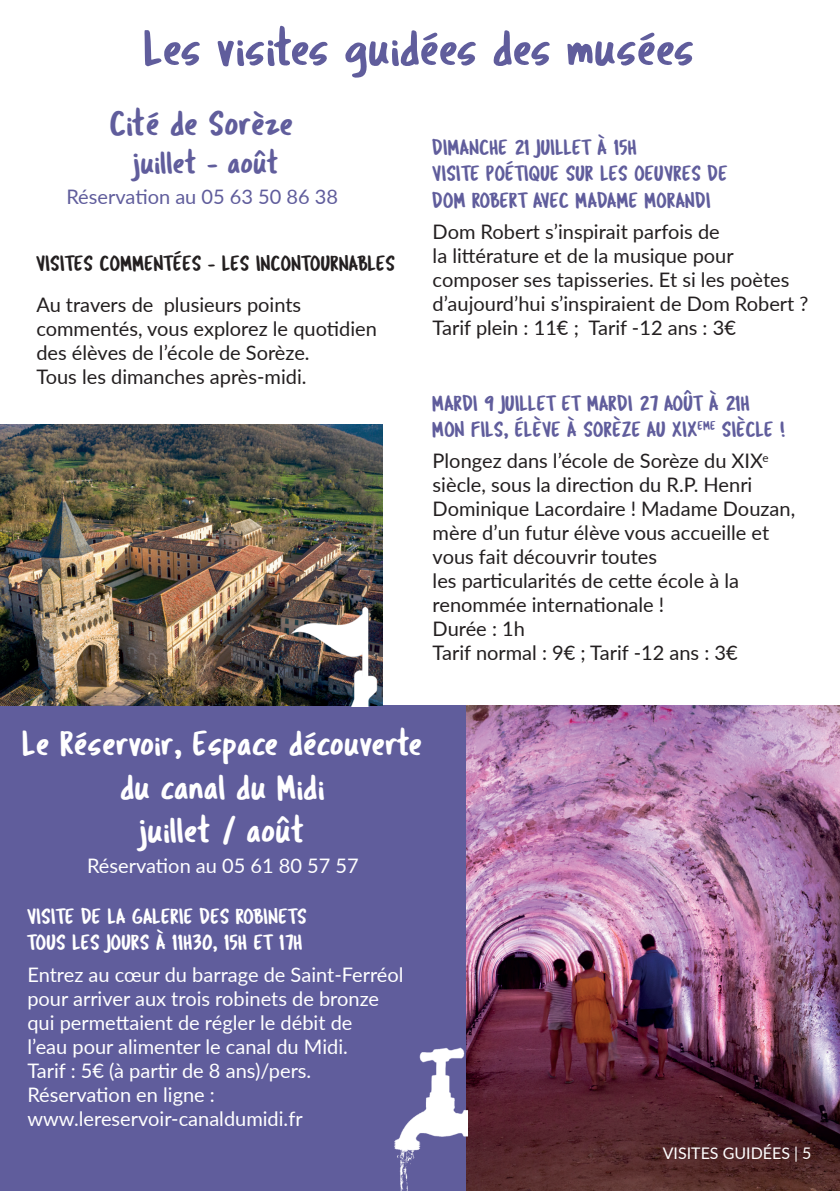
<style>
.page{position:relative;width:840px;height:1191px;background:#fff}
.page>*{position:absolute;margin:0;border:0;box-sizing:border-box;transform-origin:0 0}
.t1{font:51px "Tragic Marker";color:#605d9c}
.t2{font:36px/43.2px "Tragic Marker";color:#fff;text-align:center}
.t3{font:36px "Tragic Marker";color:#605d9c}
.t4{font:32px "Tragic Marker";color:#605d9c}
.t5{font:22px/26.4px "Tragic Marker";color:#605d9c}
.t6{font:22px/26.4px "Tragic Marker";color:#fff}
.t7{font:22px "Tragic Marker";color:#231f20}
.t8{font:20px/24px "Lato";color:#231f20}
.t9{font:20px/24px "Lato";color:#fff}
.t10{font:20px "Lato";color:#605d9c}
.t11{font:16px "Lato";color:#fff}
</style>
<div class="page">
<div style="left:0;top:705px;width:839px;height:486px;background:#605d9c"></div>
<img style="left:466px;top:705px;width:373px;height:486px">
<img style="left:309px;top:1039px;width:158px;height:152px">
<img style="left:0;top:424px;width:382px;height:281px">
<img style="left:284px;top:607px;width:99px;height:99px">
<h1 class="t1" style="left:144px;top:17px;width:552px">Les visites guidées des musées</h1>
<h2 class="t3" style="left:111px;top:101px;width:185px">Cité de Sorèze</h2>
<h3 class="t4" style="left:134px;top:143px;width:147px">juillet - août</h3>
<p class="t10" style="left:66px;top:182px;width:273px">Réservation au 05 63 50 86 38</p>
<p class="t7" style="left:36px;top:250px;width:360px">VISITES COMMENTÉES - LES INCONTOURNABLES</p>
<p class="t8" style="left:36px;top:292px;width:342px">Au travers de plusieurs points commentés, vous explorez le quotidien des élèves de l’école de Sorèze.<br>Tous les dimanches après-midi.</p>
<p class="t5" style="left:432px;top:134px;width:297px">DIMANCHE 21 JUILLET À 15H<br>VISITE POÉTIQUE SUR LES OEUVRES DE<br>DOM ROBERT AVEC MADAME MORANDI</p>
<p class="t8" style="left:432px;top:219px;width:377px">Dom Robert s’inspirait parfois de<br>la littérature et de la musique pour composer ses tapisseries. Et si les poètes d’aujourd’hui s’inspiraient de Dom Robert ?<br>Tarif plein : 11€ ; Tarif -12 ans : 3€</p>
<p class="t5" style="left:432px;top:389px;width:354px">MARDI 9 JUILLET ET MARDI 27 AOÛT À 21H<br>MON FILS, ÉLÈVE À SORÈZE AU XIX<sup>EME</sup> SIÈCLE !</p>
<p class="t8" style="left:432px;top:448px;width:364px">Plongez dans l’école de Sorèze du XIX<sup>e </sup>siècle, sous la direction du R.P. Henri<br>Dominique Lacordaire ! Madame Douzan, mère d’un futur élève vous accueille et vous fait découvrir toutes<br>les particularités de cette école à la renommée internationale !<br>Durée : 1h<br>Tarif normal : 9€ ; Tarif -12 ans : 3€</p>
<h2 class="t2" style="left:23px;top:721px;width:401px">Le Réservoir, Espace découverte du canal du Midi<br>juillet / août</h2>
<p class="t9" style="left:87px;top:852px;width:273px">Réservation au 05 61 80 57 57</p>
<p class="t6" style="left:27px;top:903px;width:281px">VISITE DE LA GALERIE DES ROBINETS<br>TOUS LES JOURS À 11H30, 15H ET 17H</p>
<p class="t9" style="left:27px;top:961px;width:377px">Entrez au cœur du barrage de Saint-Ferréol pour arriver aux trois robinets de bronze qui permettaient de régler le débit de<br>l’eau pour alimenter le canal du Midi.<br>Tarif : 5€ (à partir de 8 ans)/pers.<br>Réservation en ligne : www.lereservoir-canaldumidi.fr</p>
<p class="t11" style="left:662px;top:1141px;width:150px">VISITES GUIDÉES | 5</p>
</div>
